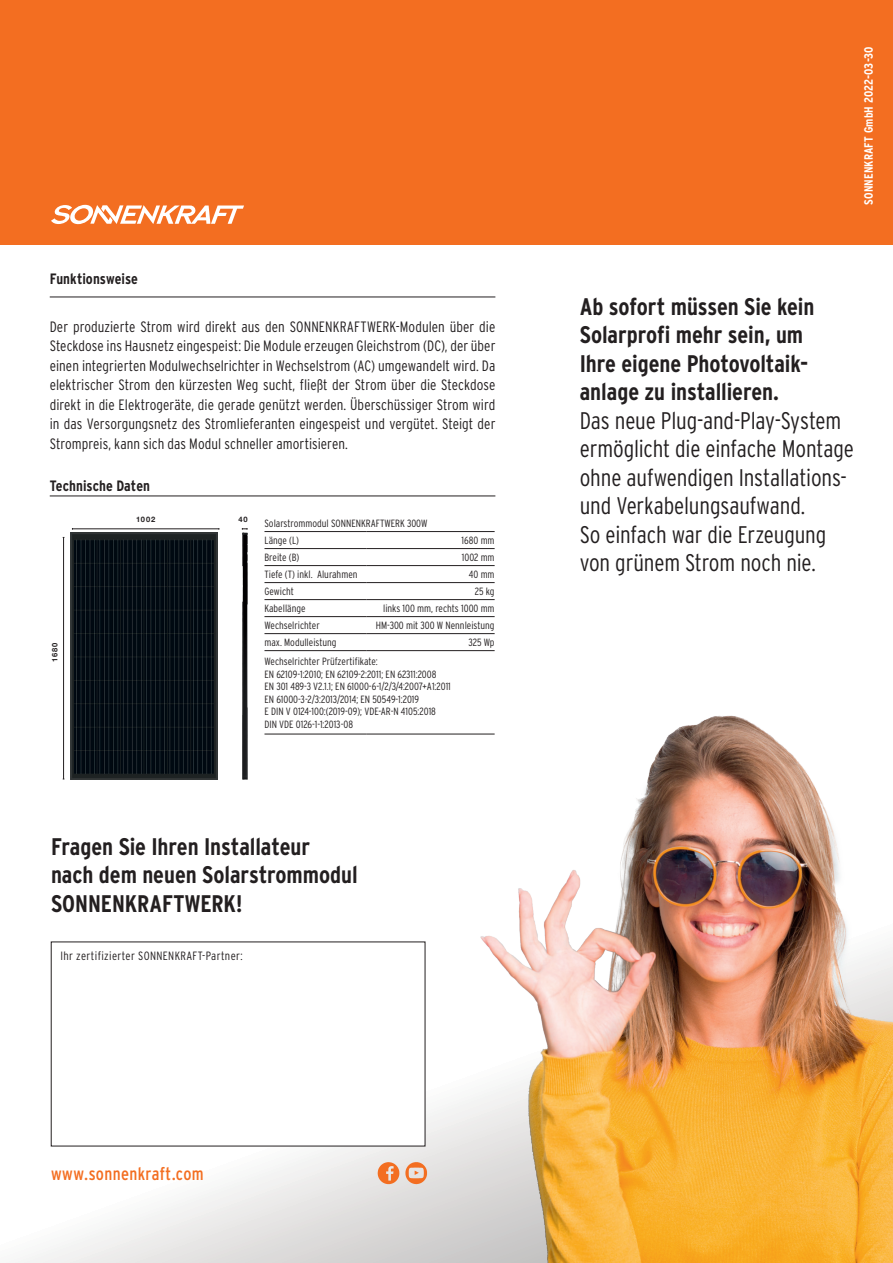
<style>
.page{position:relative;width:893px;height:1263px;background:#fff}
.page>*{position:absolute;margin:0;border:0;box-sizing:border-box;transform-origin:0 0}
.t1{font:700 24px/28.5px "Interstate Condensed";letter-spacing:-.005em;color:#231f20}
.t2{font:300 24px/28.5px "Interstate Condensed";letter-spacing:-.005em;color:#231f20}
.t3{font:18px "Interstate Condensed";letter-spacing:.02em;color:#f36e21}
.t4{font:300 15px/19.5px "Interstate Condensed";color:#231f20;text-align:justify}
.t5{font:700 15px "Interstate Condensed";color:#231f20}
.t6{font:300 12px "Interstate Condensed";letter-spacing:.03em;color:#231f20}
.t7{font:700 12px "Interstate Condensed";letter-spacing:.01em;color:#fff}
.t8{font:300 10.5px/12.6px "Interstate Condensed";color:#231f20}
.t9{font:700 7.5px "Helvetica Neue";letter-spacing:.115em;color:#231f20}
</style>
<div class="page">
<svg style="left:15px;top:765px;width:453px;height:498px"></svg>
<img style="left:468px;top:715px;width:425px;height:548px">
<div style="left:0;top:0;width:893px;height:244px;background:#f36e21"></div>
<div style="left:51px;top:942px;width:374px;height:204px;background:#fff"></div>
<svg style="left:51px;top:205px;width:193px;height:19px"></svg>
<img style="left:373px;top:1160px;width:56px;height:27px">
<hr style="left:50px;top:297px;width:445px;height:1px;background:#231f20">
<hr style="left:50px;top:496px;width:445px;height:1px;background:#231f20">
<hr style="left:264px;top:565px;width:102px;height:1px;background:#231f20">
<hr style="left:366px;top:565px;width:129px;height:1px;background:#231f20">
<hr style="left:264px;top:582px;width:102px;height:1px;background:#231f20">
<hr style="left:366px;top:582px;width:129px;height:1px;background:#231f20">
<hr style="left:264px;top:599px;width:102px;height:1px;background:#231f20">
<hr style="left:366px;top:599px;width:129px;height:1px;background:#231f20">
<hr style="left:264px;top:616px;width:102px;height:1px;background:#231f20">
<hr style="left:366px;top:616px;width:129px;height:1px;background:#231f20">
<hr style="left:264px;top:633px;width:102px;height:1px;background:#231f20">
<hr style="left:366px;top:633px;width:129px;height:1px;background:#231f20">
<hr style="left:264px;top:650px;width:102px;height:1px;background:#231f20">
<hr style="left:366px;top:650px;width:129px;height:1px;background:#231f20">
<hr style="left:264px;top:734px;width:102px;height:1px;background:#231f20">
<hr style="left:366px;top:734px;width:129px;height:1px;background:#231f20">
<hr style="left:264px;top:531px;width:102px;height:1px;background:#231f20">
<hr style="left:366px;top:531px;width:129px;height:1px;background:#231f20">
<hr style="left:264px;top:548px;width:102px;height:1px;background:#231f20">
<hr style="left:366px;top:548px;width:129px;height:1px;background:#231f20">
<hr style="left:63px;top:537px;width:1px;height:242px;background:#231f20">
<hr style="left:72px;top:529px;width:147px;height:1px;background:#231f20">
<svg style="left:242px;top:528px;width:6px;height:2px"></svg>
<img style="left:70px;top:533px;width:147px;height:246px">
<img style="left:230px;top:532px;width:23px;height:254px">
<p class="t5" style="left:50px;top:270px;width:90px">Funktionsweise</p>
<p class="t4" style="left:50px;top:317px;width:447px">Der produzierte Strom wird direkt aus den SONNENKRAFTWERK-Modulen über die Steckdose ins Hausnetz eingespeist: Die Module erzeugen Gleichstrom (DC), der über einen integrierten Modulwechselrichter in Wechselstrom (AC) umgewandelt wird. Da elektrischer Strom den kürzesten Weg sucht, fließt der Strom über die Steckdose direkt in die Elektrogeräte, die gerade genützt werden. Überschüssiger Strom wird in das Versorgungsnetz des Stromlieferanten eingespeist und vergütet. Steigt der Strompreis, kann sich das Modul schneller amortisieren.</p>
<p class="t5" style="left:50px;top:477px;width:102px">Technische Daten</p>
<p class="t9" style="left:49px;top:662px;width:21px;rotate:-90deg">1680</p>
<p class="t9" style="left:136px;top:513px;width:21px">1002</p>
<p class="t9" style="left:238px;top:513px;width:11px">40</p>
<p class="t8" style="left:264px;top:515px;width:165px;line-height:17px">Solarstrommodul SONNENKRAFTWERK 300W<br>Länge (L)</p>
<p class="t8" style="left:462px;top:534px;width:35px">1680 mm</p>
<p class="t8" style="left:264px;top:551px;width:36px">Breite (B)</p>
<p class="t8" style="left:462px;top:551px;width:34px">1002 mm</p>
<p class="t8" style="left:264px;top:568px;width:95px">Tiefe (T) inkl. Alurahmen</p>
<p class="t8" style="left:469px;top:568px;width:27px">40 mm</p>
<p class="t8" style="left:264px;top:585px;width:31px">Gewicht</p>
<p class="t8" style="left:475px;top:585px;width:21px">25 kg</p>
<p class="t8" style="left:264px;top:602px;width:43px">Kabellänge</p>
<p class="t8" style="left:383px;top:602px;width:113px">links 100 mm, rechts 1000 mm</p>
<p class="t8" style="left:264px;top:619px;width:57px">Wechselrichter</p>
<p class="t8" style="left:376px;top:619px;width:120px">HM-300 mit 300 W Nennleistung</p>
<p class="t8" style="left:264px;top:636px;width:74px">max. Modulleistung</p>
<p class="t8" style="left:469px;top:636px;width:28px">325 Wp</p>
<p class="t8" style="left:264px;top:655px;width:188px">Wechselrichter Prüfzertifikate:<br>EN 62109-1:2010; EN 62109-2:2011; EN 62311:2008<br>EN 301 489-3 V2.1.1; EN 61000-6-1/2/3/4:2007+A1:2011<br>EN 61000-3-2/3:2013/2014; EN 50549-1:2019<br>E DIN V 0124-100:(2019-09); VDE-AR-N 4105:2018<br>DIN VDE 0126-1-1:2013-08</p>
<h1 class="t1" style="left:51px;top:832px;width:308px">Fragen Sie Ihren Installateur nach dem neuen Solarstrommodul<br>SONNENKRAFTWERK!</h1>
<p class="t6" style="left:60px;top:949px;width:184px">Ihr zertifizierter SONNENKRAFT-Partner:</p>
<p class="t3" style="left:51px;top:1163px;width:154px">www.sonnenkraft.com</p>
<p class="t7" style="left:862px;top:205px;width:160px;rotate:-90deg">SONNENKRAFT GmbH 2022-03-30</p>
<h1 class="t1" style="left:580px;top:292px;width:236px">Ab sofort müssen Sie kein<br>Solarprofi mehr sein, um<br>Ihre eigene Photovoltaik&shy;anlage zu installieren.</h1>
<h1 class="t2" style="left:580px;top:406px;width:276px">Das neue Plug-and-Play-System ermöglicht die einfache Montage ohne aufwendigen Installations&shy;und Verkabelungsaufwand.<br>So einfach war die Erzeugung von grünem Strom noch nie.</h1>
</div>
